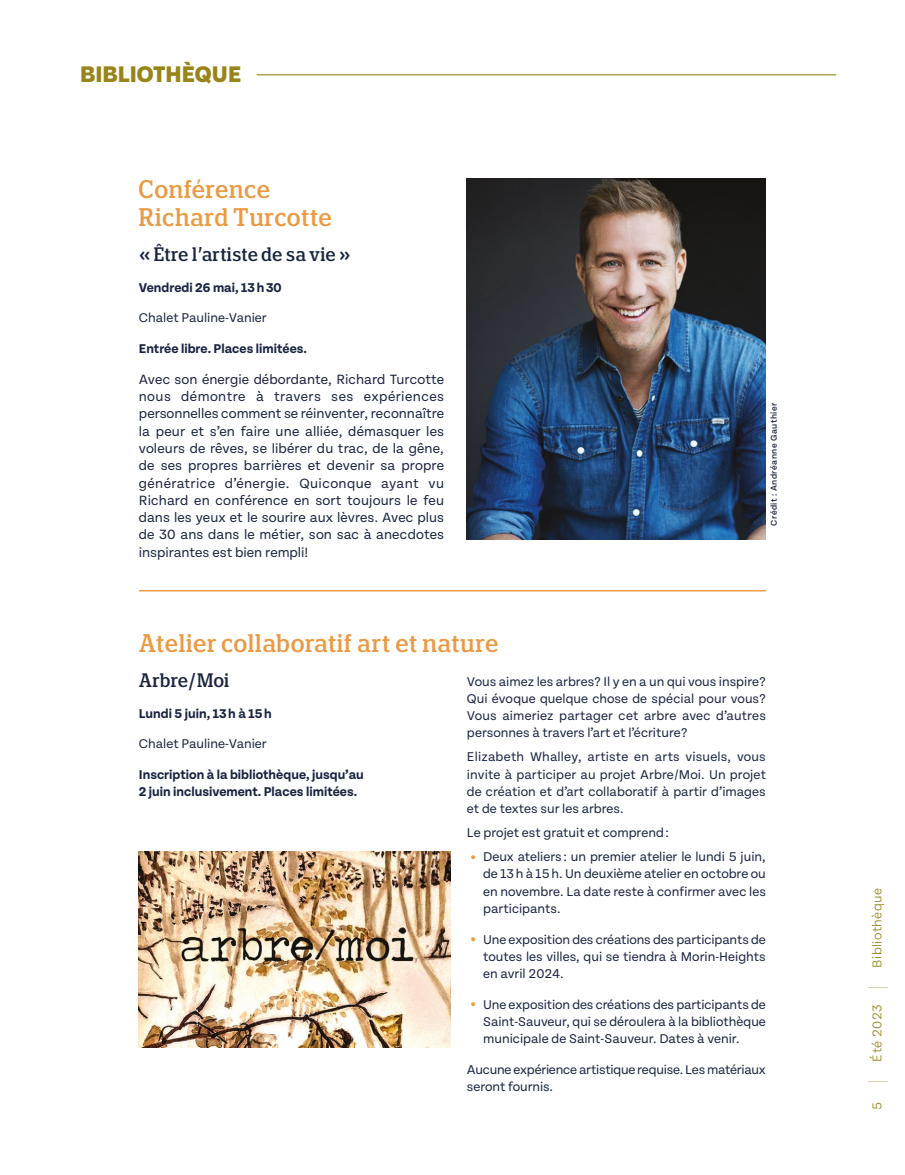
<style>
.page{position:relative;width:905px;height:1175px;background:#fff}
.page>*{position:absolute;margin:0;border:0;box-sizing:border-box;transform-origin:0 0}
.H2_left___ligne{font:500 condensed 25.5px "Polyphonic";letter-spacing:.03em;color:#eb9a44}
.H2_Left{font:500 condensed 25.5px/28.5px "Polyphonic";letter-spacing:.03em;color:#eb9a44}
.H0{font:800 24px "Tenon";color:#978519}
.t1{font:200 20.4px "Tenon";color:#978519;scale:.38 1}
.t2{font:500 condensed 19.5px "Polyphonic";letter-spacing:.02em;color:#192441}
.Texte_courant{font:14.25px/17.2px "Tenon";letter-spacing:.005em;color:#192441;text-align:justify}
.Texte_courant-2{font:13.5px/17.2px "Tenon";color:#192441;text-align:justify}
.Texte_courant-3{font:700 13.5px/17.2px "Tenon";color:#192441}
.Texte_courant-4{font:13.5px/17.2px "Tenon";letter-spacing:-.02em;color:#192441}
.t3{font:300 13.5px "Tenon";letter-spacing:.03em;color:#978519}
.t4{font:500 9px "Tenon";letter-spacing:.05em;color:#192441}
.s1{font-weight:800;font-size:18px;color:#eb9a44}
</style>
<div class="page">
<hr style="left:256px;top:74px;width:580px;height:1px;background:#978519">
<img style="left:467px;top:178px;width:298px;height:361px">
<img style="left:139px;top:851px;width:311px;height:196px">
<hr style="left:139px;top:590px;width:626px;height:1px;background:#eb9a44">
<p class="H0" style="left:80px;top:62px;width:162px">BIBLIOTHÈQUE</p>
<p class="H2_Left" style="left:139px;top:174px;width:194px">Conférence<br>Richard Turcotte</p>
<h3 class="t2" style="left:139px;top:243px;width:213px">« Être l’artiste de sa vie »</h3>
<p class="Texte_courant-3" style="left:139px;top:279px;width:144px">Vendredi 26 mai, 13h30</p>
<p class="Texte_courant-2" style="left:139px;top:309px;width:129px">Chalet Pauline-Vanier</p>
<p class="Texte_courant-3" style="left:139px;top:340px;width:170px">Entrée libre. Places limitées.</p>
<p class="Texte_courant" style="left:139px;top:371px;width:307px">Avec son énergie débordante, Richard Turcotte nous démontre à travers ses expériences personnelles comment se réinventer, reconnaître la peur et s’en faire une alliée, démasquer les voleurs de rêves, se libérer du trac, de la gêne, de ses propres barrières et devenir sa propre génératrice d’énergie. Quiconque ayant vu Richard en conférence en sort toujours le feu dans les yeux et le sourire aux lèvres. Avec plus de 30 ans dans le métier, son sac à anecdotes inspirantes est bien rempli!</p>
<p class="t4" style="left:769px;top:526px;width:125px;rotate:-90deg">Crédit : Andréanne Gauthier</p>
<p class="H2_left___ligne" style="left:139px;top:628px;width:361px">Atelier collaboratif art et nature</p>
<h3 class="t2" style="left:139px;top:668px;width:92px">Arbre/Moi</h3>
<p class="Texte_courant-3" style="left:139px;top:705px;width:134px">Lundi 5 juin, 13h à 15h</p>
<p class="Texte_courant-2" style="left:139px;top:735px;width:129px">Chalet Pauline-Vanier</p>
<p class="Texte_courant-3" style="left:139px;top:766px;width:226px">Inscription à la bibliothèque, jusqu’au<br>2 juin inclusivement. Places limitées.</p>
<p class="Texte_courant-2" style="left:467px;top:672px;width:300px">Vous aimez les arbres? Il y en a un qui vous inspire?<br>Qui évoque quelque chose de spécial pour vous?<br>Vous aimeriez partager cet arbre avec d’autres personnes à travers l’art et l’écriture?</p>
<p class="Texte_courant-2" style="left:467px;top:748px;width:300px">Elizabeth Whalley, artiste en arts visuels, vous invite à participer au projet Arbre/Moi. Un projet de création et d’art collaboratif à partir d’images et de textes sur les arbres.</p>
<p class="Texte_courant-2" style="left:467px;top:824px;width:204px">Le projet est gratuit et comprend:</p>
<p class="Texte_courant-2" style="left:483px;top:848px;width:284px;text-indent:-14px"><span class="s1">•</span> Deux ateliers : un premier atelier le lundi 5 juin, de 13h à 15h. Un deuxième atelier en octobre ou en novembre. La date reste à confirmer avec les participants.</p>
<p class="Texte_courant-2" style="left:483px;top:930px;width:284px;text-indent:-14px"><span class="s1">•</span> Une exposition des créations des participants de toutes les villes, qui se tiendra à Morin-Heights en avril 2024.</p>
<p class="Texte_courant-2" style="left:483px;top:996px;width:284px;text-indent:-14px"><span class="s1">•</span> Une exposition des créations des participants de Saint-Sauveur, qui se déroulera à la bibliothèque municipale de Saint-Sauveur. Dates à venir.</p>
<p class="Texte_courant-4" style="left:467px;top:1061px;width:300px">Aucune expérience artistique requise. Les matériaux seront fournis.</p>
<p class="t3" style="left:869px;top:967px;width:81px;rotate:-90deg">Bibliothèque</p>
<p class="t1" style="left:866px;top:989px;width:8px;rotate:-90deg">|</p>
<p class="t3" style="left:869px;top:1061px;width:59px;rotate:-90deg">Été 2023</p>
<p class="t1" style="left:866px;top:1082px;width:8px;rotate:-90deg">|</p>
<p class="t3" style="left:869px;top:1109px;width:10px;rotate:-90deg">5</p>
</div>
